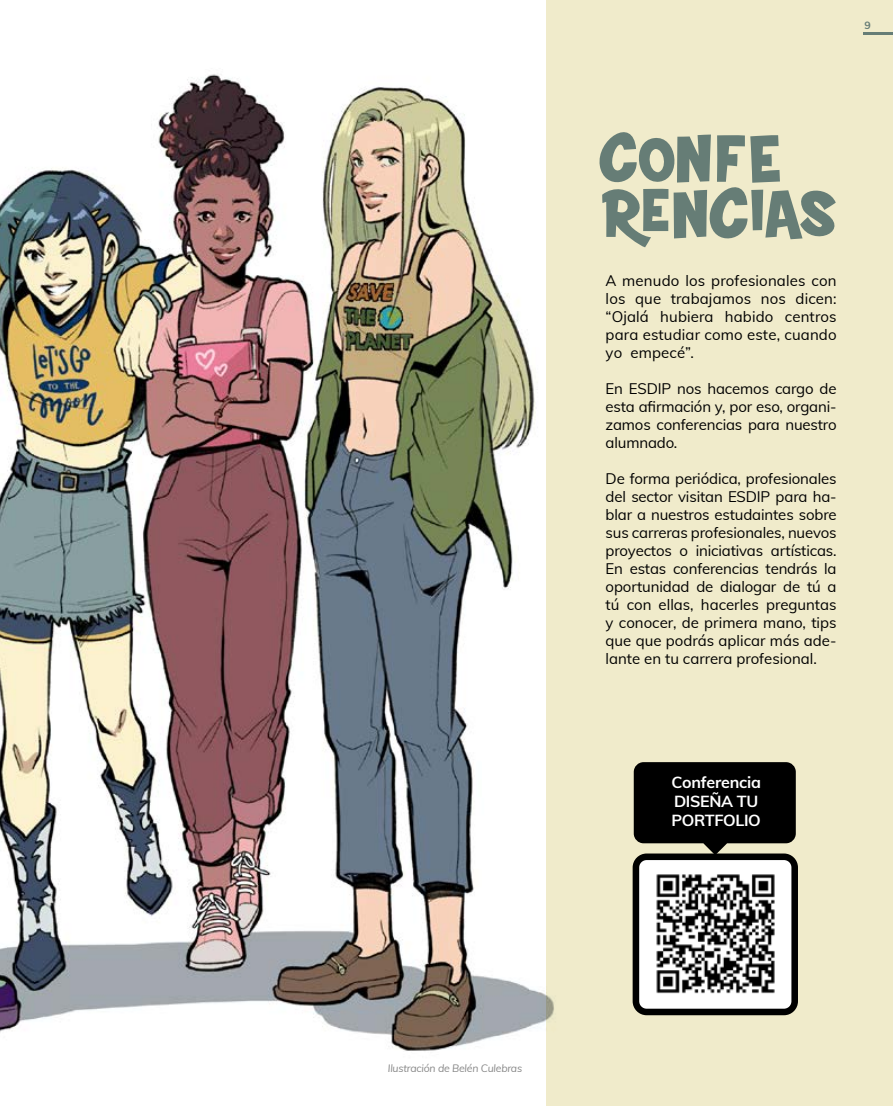
<style>
.page{position:relative;width:893px;height:1106px;background:#fff}
.page>*{position:absolute;margin:0;border:0;box-sizing:border-box;transform-origin:0 0}
.t1{font:700 16.05px/18.8px "Muli";letter-spacing:-.02em;color:#fff}
.t2{font:15px/18px "Muli";color:#000;text-align:justify}
.t3{font:italic 10.5px "Muli";letter-spacing:-.02em;color:#878787}
.t4{font:700 10.5px "Muli";color:#667d76}
</style>
<div class="page">
<div style="left:546px;top:0;width:347px;height:1106px;background:#f0ebcb"></div>
<img style="left:0;top:74px;width:634px;height:977px">
<svg style="left:596px;top:114px;width:240px;height:135px"></svg>
<div style="left:636px;top:856px;width:159px;height:156px;background:#fff;border-radius:11px"></div>
<div style="left:633px;top:853px;width:165px;height:162px;border:7px solid #000;border-radius:11px"></div>
<img style="left:656px;top:874px;width:119px;height:120px">
<svg style="left:634px;top:762px;width:162px;height:93px"></svg>
<hr style="left:864px;top:32px;width:29px;height:3px;background:#667d76">
<p class="t4" style="left:864px;top:17px;width:8px">9</p>
<p class="t2" style="left:606px;top:271px;width:233px">A menudo los profesionales con los que trabajamos nos dicen: “Ojalá hubiera habido centros para estudiar como este, cuando yo empecé”.</p>
<p class="t2" style="left:606px;top:379px;width:233px">En ESDIP nos hacemos cargo de esta afirmación y, por eso, organi&shy;zamos conferencias para nuestro alumnado.</p>
<p class="t2" style="left:606px;top:469px;width:233px">De forma periódica, profesionales del sector visitan ESDIP para ha&shy;blar a nuestros estudaintes sobre sus carreras profesionales, nuevos proyectos o iniciativas artísticas.<br>En estas conferencias tendrás la oportunidad de dialogar de tú a tú con ellas, hacerles preguntas y conocer, de primera mano, tips que que podrás aplicar más ade&shy;lante en tu carrera profesional.</p>
<p class="t1" style="left:671px;top:772px;width:91px">Conferencia<br>DISEÑA TU<br>PORTFOLIO</p>
<p class="t3" style="left:388px;top:1060px;width:136px">Ilustración de Belén Culebras</p>
</div>
